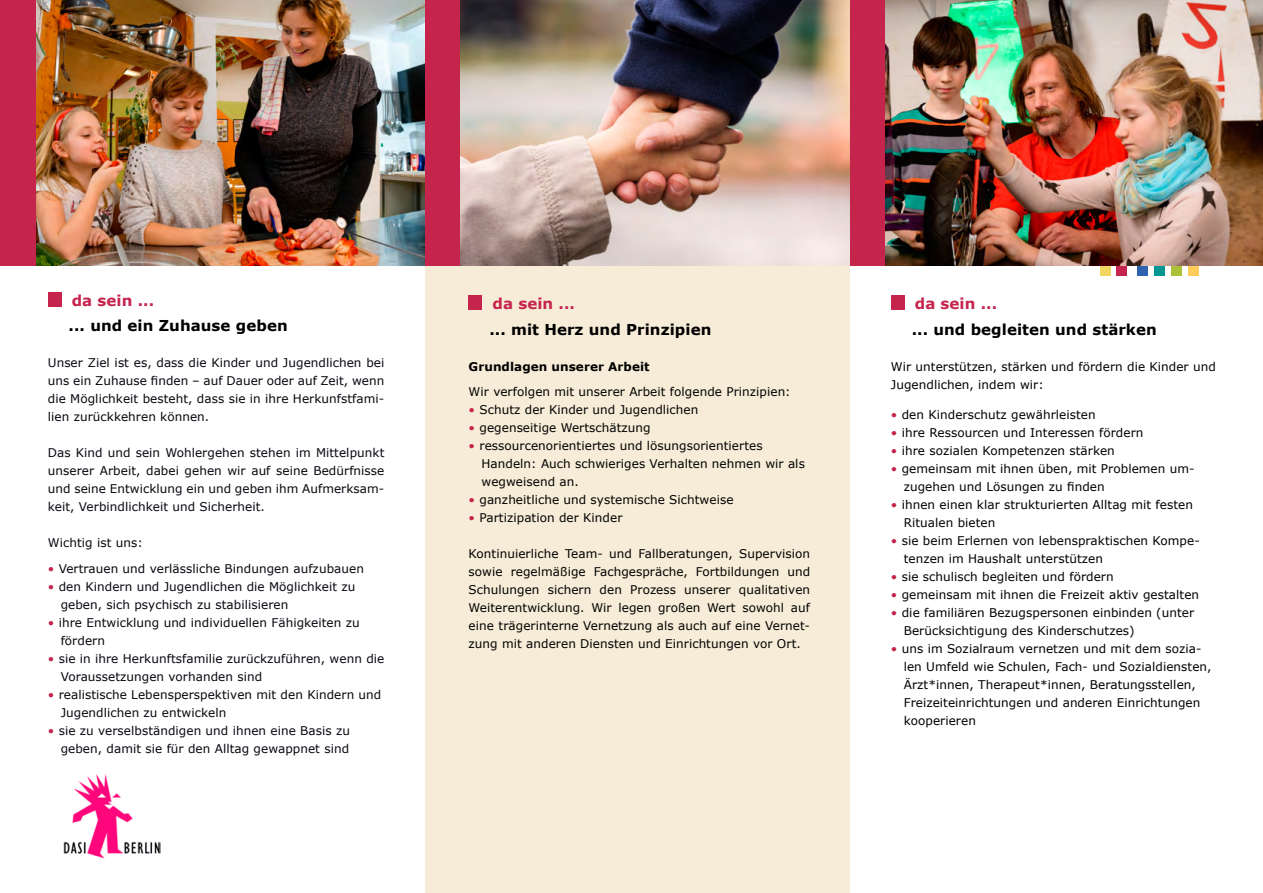
<style>
.page{position:relative;width:1263px;height:893px;background:#fff}
.page>*{position:absolute;margin:0;border:0;box-sizing:border-box;transform-origin:0 0}
.t1{font:700 15px "Verdana";letter-spacing:.005em;color:#000}
.t2{font:700 15px "Verdana";letter-spacing:.005em;color:#c5244d}
.t3{font:12px/18px "Verdana";letter-spacing:.005em;color:#07080f}
.t4{font:12px/18px "Verdana";letter-spacing:.005em;color:#000}
.t5{font:12px/18px "Verdana";letter-spacing:.005em;color:#000101}
.t6{font:700 12px "Verdana";letter-spacing:.005em;color:#000101}
.s1{color:#c5244d}
</style>
<div class="page">
<div style="left:425px;top:0;width:425px;height:893px;background:#f7ecd7"></div>
<div style="left:48px;top:292px;width:13px;height:15px;background:#c5244d"></div>
<div style="left:469px;top:296px;width:13px;height:14px;background:#c5244d"></div>
<div style="left:891px;top:296px;width:13px;height:14px;background:#c5244d"></div>
<div style="left:1171px;top:265px;width:11px;height:11px;background:#aec037"></div>
<div style="left:1154px;top:265px;width:11px;height:11px;background:#009792"></div>
<div style="left:1100px;top:265px;width:11px;height:11px;background:#f2d662"></div>
<div style="left:1137px;top:265px;width:11px;height:11px;background:#2f63af"></div>
<div style="left:1116px;top:265px;width:11px;height:11px;background:#c5244d"></div>
<div style="left:1188px;top:265px;width:11px;height:11px;background:#ffcb5b"></div>
<img style="left:459px;top:0;width:391px;height:266px">
<img style="left:35px;top:0;width:390px;height:266px">
<img style="left:884px;top:0;width:379px;height:266px">
<div style="left:850px;top:0;width:34px;height:266px;background:#c5244d"></div>
<div style="left:425px;top:0;width:34px;height:266px;background:#c5244d"></div>
<div style="left:0;top:0;width:35px;height:266px;background:#c5244d"></div>
<img style="left:63px;top:774px;width:97px;height:84px">
<p class="t2" style="left:72px;top:291px;width:84px">da sein ...</p>
<p class="t1" style="left:69px;top:316px;width:221px">... und ein Zuhause geben</p>
<p class="t3" style="left:48px;top:353px;width:338px;text-align:justify">Unser Ziel ist es, dass die Kinder und Jugendlichen bei uns ein Zuhause finden – auf Dauer oder auf Zeit, wenn die Möglichkeit besteht, dass sie in ihre Herkunfstfami&shy;lien zurückkehren können.</p>
<p class="t3" style="left:48px;top:443px;width:338px;text-align:justify">Das Kind und sein Wohlergehen stehen im Mittelpunkt unserer Arbeit, dabei gehen wir auf seine Bedürfnisse und seine Entwicklung ein und geben ihm Aufmerksam&shy;keit, Verbindlichkeit und Sicherheit.</p>
<p class="t3" style="left:48px;top:533px;width:96px">Wichtig ist uns:</p>
<p class="t3" style="left:48px;top:559px;width:318px"><span class="s1">•</span> Vertrauen und verlässliche Bindungen aufzubauen</p>
<p class="t3" style="left:61px;top:577px;width:296px;text-indent:-13px"><span class="s1">•</span> den Kindern und Jugendlichen die Möglichkeit zu geben, sich psychisch zu stabilisieren</p>
<p class="t3" style="left:61px;top:613px;width:301px;text-indent:-13px"><span class="s1">•</span> ihre Entwicklung und individuellen Fähigkeiten zu fördern</p>
<p class="t3" style="left:61px;top:649px;width:325px;text-indent:-13px"><span class="s1">•</span> sie in ihre Herkunftsfamilie zurückzuführen, wenn die<br>Voraussetzungen vorhanden sind</p>
<p class="t3" style="left:61px;top:685px;width:322px;text-indent:-13px"><span class="s1">•</span> realistische Lebensperspektiven mit den Kindern und<br>Jugendlichen zu entwickeln</p>
<p class="t3" style="left:48px;top:721px;width:304px;text-align:right"><span class="s1">•</span> sie zu verselbständigen und ihnen eine Basis zu geben, damit sie für den Alltag gewappnet sind</p>
<p class="t2" style="left:492px;top:294px;width:84px">da sein ...</p>
<p class="t1" style="left:489px;top:320px;width:223px">... mit Herz und Prinzipien</p>
<p class="t6" style="left:469px;top:359px;width:183px">Grundlagen unserer Arbeit</p>
<p class="t5" style="left:469px;top:383px;width:324px">Wir verfolgen mit unserer Arbeit folgende Prinzipien:</p>
<p class="t5" style="left:469px;top:401px;width:231px"><span class="s1">•</span> Schutz der Kinder und Jugendlichen</p>
<p class="t5" style="left:469px;top:419px;width:184px"><span class="s1">•</span> gegenseitige Wertschätzung</p>
<p class="t5" style="left:481px;top:437px;width:325px;text-indent:-13px"><span class="s1">•</span> ressourcenorientiertes und lösungsorientiertes<br>Handeln: Auch schwieriges Verhalten nehmen wir als wegweisend an.</p>
<p class="t5" style="left:469px;top:491px;width:266px"><span class="s1">•</span> ganzheitliche und systemische Sichtweise</p>
<p class="t5" style="left:469px;top:509px;width:155px"><span class="s1">•</span> Partizipation der Kinder</p>
<p class="t5" style="left:469px;top:545px;width:343px;text-align:justify">Kontinuierliche Team- und Fallberatungen, Supervision sowie regelmäßige Fachgespräche, Fortbildungen und Schulungen sichern den Prozess unserer qualitativen Weiterentwicklung. Wir legen großen Wert sowohl auf eine trägerinterne Vernetzung als auch auf eine Vernet&shy;zung mit anderen Diensten und Einrichtungen vor Ort.</p>
<p class="t2" style="left:915px;top:294px;width:84px">da sein ...</p>
<p class="t1" style="left:912px;top:320px;width:247px">... und begleiten und stärken</p>
<p class="t4" style="left:891px;top:357px;width:326px">Wir unterstützen, stärken und fördern die Kinder und<br>Jugendlichen, indem wir:</p>
<p class="t4" style="left:891px;top:405px;width:206px"><span class="s1">•</span> den Kinderschutz gewährleisten</p>
<p class="t4" style="left:891px;top:423px;width:254px"><span class="s1">•</span> ihre Ressourcen und Interessen fördern</p>
<p class="t4" style="left:891px;top:441px;width:225px"><span class="s1">•</span> ihre sozialen Kompetenzen stärken</p>
<p class="t4" style="left:904px;top:459px;width:292px;text-indent:-13px"><span class="s1">•</span> gemeinsam mit ihnen üben, mit Problemen um&shy;zugehen und Lösungen zu finden</p>
<p class="t4" style="left:904px;top:495px;width:291px;text-indent:-13px"><span class="s1">•</span> ihnen einen klar strukturierten Alltag mit festen<br>Ritualen bieten</p>
<p class="t4" style="left:904px;top:531px;width:298px;text-indent:-13px"><span class="s1">•</span> sie beim Erlernen von lebenspraktischen Kompe&shy;tenzen im Haushalt unterstützen</p>
<p class="t4" style="left:891px;top:567px;width:224px"><span class="s1">•</span> sie schulisch begleiten und fördern</p>
<p class="t4" style="left:891px;top:585px;width:310px"><span class="s1">•</span> gemeinsam mit ihnen die Freizeit aktiv gestalten</p>
<p class="t4" style="left:904px;top:603px;width:292px;text-indent:-13px"><span class="s1">•</span> die familiären Bezugspersonen einbinden (unter<br>Berücksichtigung des Kinderschutzes)</p>
<p class="t4" style="left:904px;top:639px;width:309px;text-indent:-13px"><span class="s1">•</span> uns im Sozialraum vernetzen und mit dem sozia&shy;len Umfeld wie Schulen, Fach- und Sozialdiensten, Ärzt*innen, Therapeut*innen, Beratungsstellen, Freizeiteinrichtungen und anderen Einrichtungen kooperieren</p>
</div>
